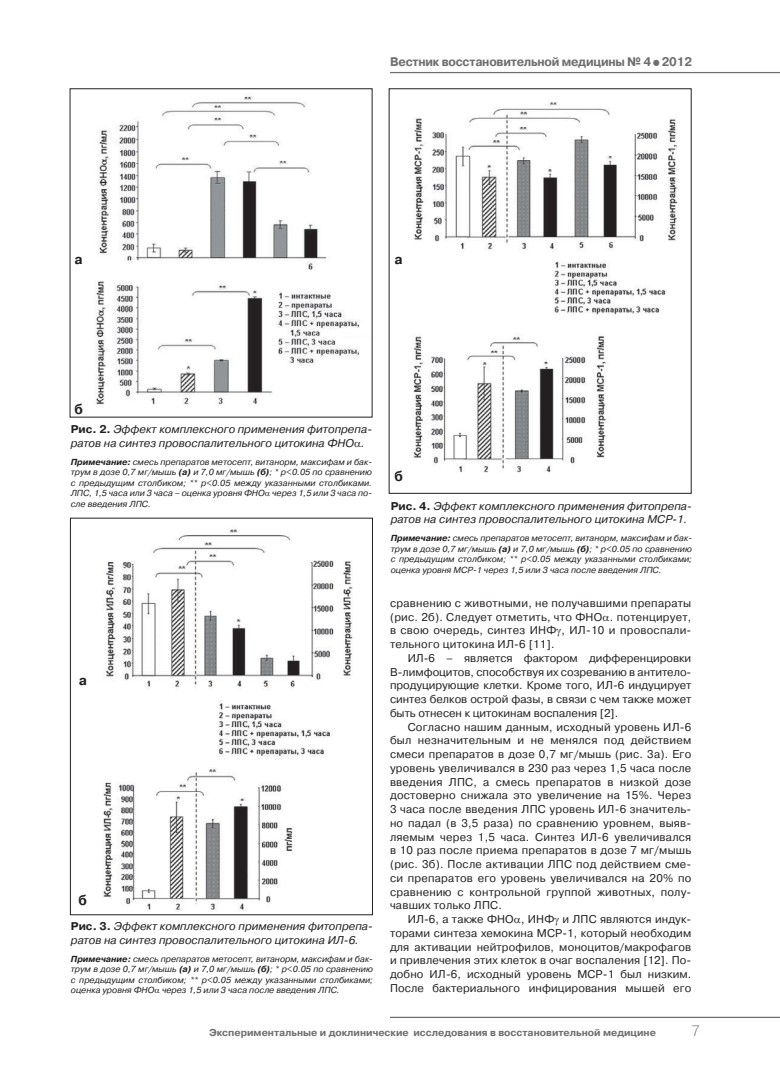
<style>
.page{position:relative;width:780px;height:1088px;background:#fff}
.page>*{position:absolute;margin:0;border:0;box-sizing:border-box;transform-origin:0 0}
.t1{font:15px "Pragmatica Light C";color:#6d6e71}
.t2{font:700 13.75px "Pragmatica C";color:#231f20}
.t3{font:700 12.5px "Pragmatica C";letter-spacing:-.02em;color:#6d6e71;scale:.95 1}
.t4{font:11.25px/13.8px "Pragmatica C";letter-spacing:.015em;color:#231f20;text-align:justify}
.t5{font:italic 11.25px/13.5px "Pragmatica C";color:#231f20}
.t6{font:700 10px "Pragmatica C";color:#6d6e71}
.t7{font:italic 8.75px/10.5px "Pragmatica C";color:#231f20;text-align:justify}
.s1{font-size:17.5px}
.s2{font-weight:700;font-style:normal}
.s3{font-weight:700}
</style>
<div class="page">
<hr style="left:390px;top:1017px;width:390px;height:1px;background:#6d6e71">
<hr style="left:390px;top:72px;width:390px;height:1px;background:#6d6e71">
<img style="left:95px;top:96px;width:265px;height:309px">
<img style="left:103px;top:529px;width:250px;height:381px">
<img style="left:413px;top:102px;width:265px;height:371px">
<p class="t3" style="left:390px;top:57px;width:319px">Вестник восстановительной медицины № 4<span class="s1">•</span>2012</p>
<p class="t2" style="left:74px;top:254px;width:10px">а</p>
<p class="t2" style="left:394px;top:254px;width:10px">а</p>
<p class="t2" style="left:74px;top:405px;width:10px">б</p>
<p class="t5" style="left:71px;top:423px;width:303px"><span class="s2">Рис. 2.</span> Эффект комплексного применения фитопрепа&shy;ратов на синтез провоспалительного цитокина ФНО .</p>
<p class="t7" style="left:71px;top:457px;width:303px"><span class="s3">Примечание:</span> смесь препаратов метосепт, витанорм, максифам и бак&shy;трум в дозе 0,7 мг/мышь <span class="s3">(а)</span> и 7,0 мг/мышь <span class="s3">(б)</span>; * р&lt;0.05 по сравнению с предыдущим столбиком; ** p&lt;0.05 между указанными столбиками.<br>ЛПС, 1,5 часа или 3 часа – оценка уровня ФНО через 1,5 или 3 часа по&shy;сле введения ЛПС.</p>
<p class="t2" style="left:79px;top:675px;width:10px">а</p>
<p class="t2" style="left:78px;top:895px;width:10px">б</p>
<p class="t5" style="left:71px;top:920px;width:303px"><span class="s2">Рис. 3.</span> Эффект комплексного применения фитопрепа&shy;ратов на синтез провоспалительного цитокина ИЛ-6.</p>
<p class="t7" style="left:71px;top:954px;width:303px"><span class="s3">Примечание:</span> смесь препаратов метосепт, витанорм, максифам и бак&shy;трум в дозе 0,7 мг/мышь <span class="s3">(а)</span> и 7,0 мг/мышь <span class="s3">(б)</span>; * р&lt;0.05 по сравнению с предыдущим столбиком; ** p&lt;0.05 между указанными столбиками; оценка уровня ФНО через 1,5 или 3 часа после введения ЛПС.</p>
<p class="t2" style="left:394px;top:471px;width:10px">б</p>
<p class="t5" style="left:390px;top:500px;width:303px"><span class="s2">Рис. 4.</span> Эффект комплексного применения фитопрепа&shy;ратов на синтез провоспалительного цитокина МСР-1.</p>
<p class="t7" style="left:390px;top:534px;width:303px"><span class="s3">Примечание:</span> смесь препаратов метосепт, витанорм, максифам и бак&shy;трум в дозе 0,7 мг/мышь <span class="s3">(а)</span> и 7,0 мг/мышь <span class="s3">(б)</span>; * р&lt;0.05 по сравнению с предыдущим столбиком; ** p&lt;0.05 между указанными столбиками; оценка уровня МСР-1 через 1,5 или 3 часа после введения ЛПС.</p>
<p class="t4" style="left:390px;top:597px;width:303px">сравнению с животными, не получавшими препараты (рис. 2б). Следует отметить, что ФНО . потенцирует, в свою очередь, синтез ИНФ , ИЛ-10 и провоспали&shy;тельного цитокина ИЛ-6 [11].</p>
<p class="t4" style="left:390px;top:652px;width:303px;text-indent:18px">ИЛ-6 – является фактором дифференцировки В-лимфоцитов, способствуя их созреванию в антитело&shy;продуцирующие клетки. Кроме того, ИЛ-6 индуцирует синтез белков острой фазы, в связи с чем также может быть отнесен к цитокинам воспаления [2].</p>
<p class="t4" style="left:390px;top:721px;width:303px;text-indent:18px">Согласно нашим данным, исходный уровень ИЛ-6 был незначительным и не менялся под действием смеси препаратов в дозе 0,7 мг/мышь (рис. 3а). Его уровень увеличивался в 230 раз через 1,5 часа после введения ЛПС, а смесь препаратов в низкой дозе достоверно снижала это увеличение на 15%. Через 3 часа после введения ЛПС уровень ИЛ-6 значитель&shy;но падал (в 3,5 раза) по сравнению уровнем, выяв&shy;ляемым через 1,5 часа. Синтез ИЛ-6 увеличивался в 10 раз после приема препаратов в дозе 7 мг/мышь (рис. 3б). После активации ЛПС под действием сме&shy;си препаратов его уровень увеличивался на 20% по сравнению с контрольной группой животных, полу&shy;чавших только ЛПС.</p>
<p class="t4" style="left:390px;top:913px;width:303px;text-indent:18px">ИЛ-6, а также ФНО , ИНФ и ЛПС являются индук&shy;торами синтеза хемокина MCP-1, который необходим для активации нейтрофилов, моноцитов/макрофагов и привлечения этих клеток в очаг воспаления [12]. По&shy;добно ИЛ-6, исходный уровень МСР-1 был низким.<br>После бактериального инфицирования мышей его</p>
<p class="t6" style="left:209px;top:1029px;width:448px">Экспериментальные и доклинические исследования в восстановительной медицине</p>
<h1 class="t1" style="left:691px;top:1025px;width:10px">7</h1>
</div>
